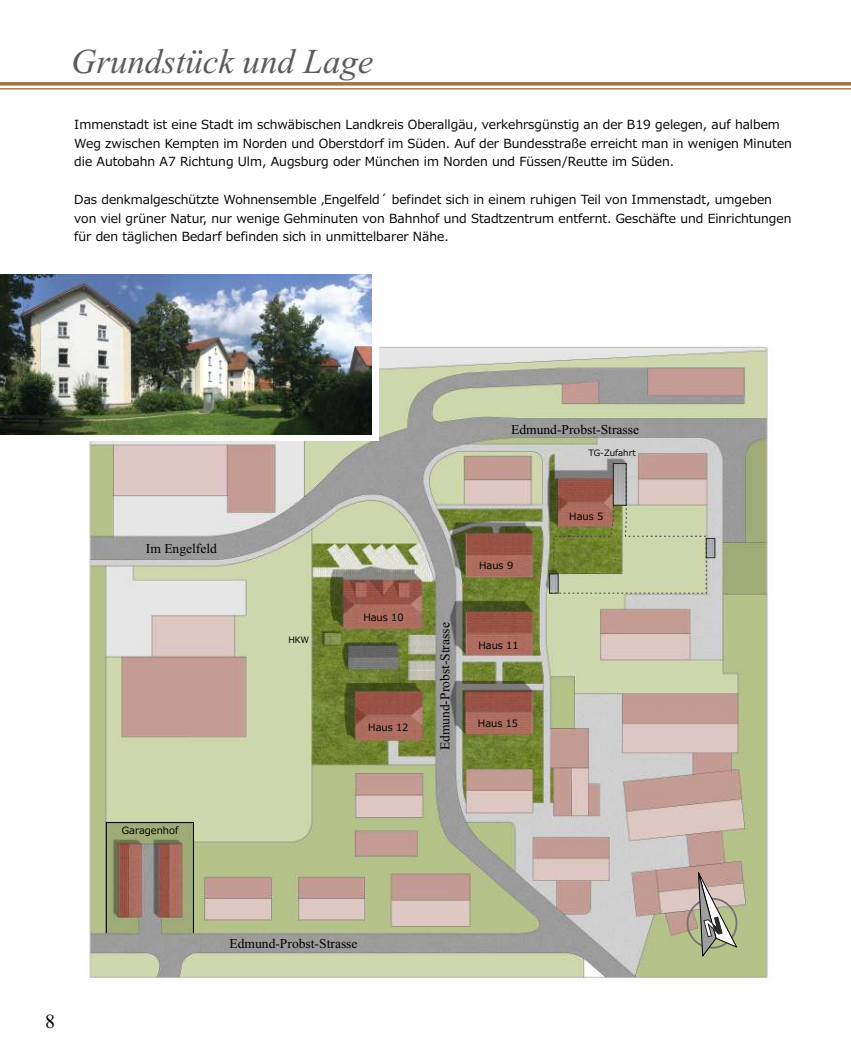
<style>
.page{position:relative;width:851px;height:1053px;background:#fff}
.page>*{position:absolute;margin:0;border:0;box-sizing:border-box;transform-origin:0 0}
.t1{font:italic 45px "Kokila";color:#5b5b5b}
.t2{font:20px "Iskoola Pota";color:#000}
.t3{font:17.5px "Kokila";color:#000}
.t4{font:12.5px/18.8px "Meiryo";color:#000}
.t5{font:10px "Meiryo";color:#000}
.t6{font:8.75px "Meiryo";color:#000}
</style>
<div class="page">
<img style="left:88px;top:346px;width:682px;height:635px">
<div style="left:0;top:273px;width:378px;height:167px;background:#fefefe"></div>
<img style="left:0;top:274px;width:371px;height:161px">
<svg style="left:548px;top:462px;width:159px;height:132px;background:#afaa87"></svg>
<div style="left:106px;top:822px;width:88px;height:111px;border:1px solid #000"></div>
<div style="left:612px;top:463px;width:14px;height:42px;border:1px solid #2b2a29"></div>
<div style="left:549px;top:573px;width:9px;height:20px;border:1px solid #2b2a29"></div>
<div style="left:705px;top:538px;width:10px;height:20px;border:1px solid #2b2a29"></div>
<svg style="left:682px;top:853px;width:59px;height:104px;background:#b4a896"></svg>
<svg style="left:0;top:82px;width:850px;height:4px;background:#a98759"></svg>
<hr style="left:0;top:88px;width:850px;height:1px;background:#9f7945">
<h1 class="t1" style="left:71px;top:31px;width:303px">Grundstück und Lage</h1>
<p class="t4" style="left:74px;top:115px;width:719px">Immenstadt ist eine Stadt im schwäbischen Landkreis Oberallgäu, verkehrsgünstig an der B19 gelegen, auf halbem<br>Weg zwischen Kempten im Norden und Oberstdorf im Süden. Auf der Bundesstraße erreicht man in wenigen Minuten die Autobahn A7 Richtung Ulm, Augsburg oder München im Norden und Füssen/Reutte im Süden.</p>
<p class="t4" style="left:74px;top:190px;width:718px">Das denkmalgeschützte Wohnensemble ‚Engelfeld´ befindet sich in einem ruhigen Teil von Immenstadt, umgeben von viel grüner Natur, nur wenige Gehminuten von Bahnhof und Stadtzentrum entfernt. Geschäfte und Einrichtungen für den täglichen Bedarf befinden sich in unmittelbarer Nähe.</p>
<h2 class="t2" style="left:45px;top:1014px;width:11px">8</h2>
<h3 class="t3" style="left:146px;top:537px;width:73px">Im Engelfeld</h3>
<p class="t5" style="left:122px;top:825px;width:58px">Garagenhof</p>
<p class="t6" style="left:288px;top:635px;width:23px">HKW</p>
<p class="t5" style="left:363px;top:612px;width:42px">Haus 10</p>
<p class="t5" style="left:368px;top:722px;width:42px">Haus 12</p>
<h3 class="t3" style="left:433px;top:750px;width:129px;rotate:-90deg">Edmund-Probst-Strasse</h3>
<h3 class="t3" style="left:511px;top:417px;width:129px">Edmund-Probst-Strasse</h3>
<p class="t6" style="left:588px;top:448px;width:49px">TG-Zufahrt</p>
<p class="t5" style="left:479px;top:560px;width:35px">Haus 9</p>
<p class="t5" style="left:478px;top:639px;width:42px">Haus 11</p>
<p class="t5" style="left:478px;top:718px;width:42px">Haus 15</p>
<p class="t5" style="left:569px;top:511px;width:35px">Haus 5</p>
<h3 class="t3" style="left:229px;top:931px;width:129px">Edmund-Probst-Strasse</h3>
</div>
